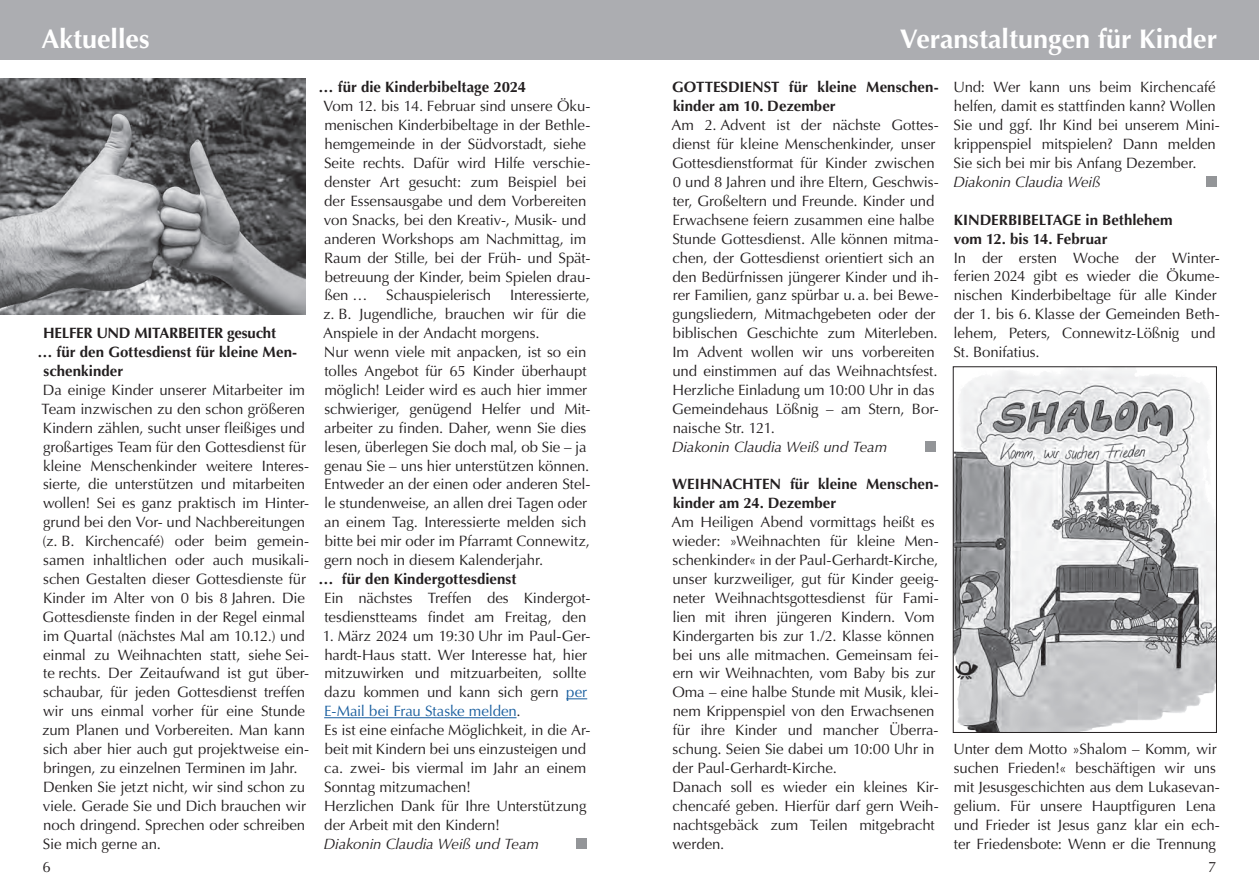
<style>
.page{position:relative;width:1259px;height:893px;background:#fff}
.page>*{position:absolute;margin:0;border:0;box-sizing:border-box;transform-origin:0 0}
.t1{font:700 27px "Optima";color:#fff}
.t2{font:15px/18.9px "Optima";letter-spacing:-.01em;color:#231f20}
.t3{font:700 15px/18.9px "Optima";color:#231f20}
.t4{font:italic 15px "Optima";letter-spacing:-.01em;color:#231f20}
.s1{color:#175d9e}
</style>
<div class="page">
<div style="left:0;top:0;width:1259px;height:60px;background:#acadb1"></div>
<div style="left:925px;top:441px;width:10px;height:11px;background:#939598"></div>
<div style="left:1206px;top:177px;width:10px;height:10px;background:#939598"></div>
<svg style="left:566px;top:698px;width:21px;height:1px"></svg>
<hr style="left:324px;top:717px;width:192px;height:1px;background:#175d9e">
<div style="left:576px;top:838px;width:11px;height:10px;background:#939598"></div>
<img style="left:0;top:79px;width:306px;height:236px">
<img style="left:955px;top:368px;width:259px;height:363px">
<div style="left:953px;top:366px;width:263px;height:367px;border:1px solid #231f20"></div>
<h1 class="t1" style="left:42px;top:23px;width:110px">Aktuelles</h1>
<p class="t3" style="left:43px;top:324px;width:234px">HELFER UND MITARBEITER gesucht</p>
<p class="t3" style="left:37px;top:343px;width:261px">… für den Gottesdienst für kleine Men-</p>
<p class="t3" style="left:43px;top:362px;width:81px">schenkinder</p>
<p class="t2" style="left:41px;top:381px;width:269px">Da einige Kinder unserer Mitarbeiter im Team inzwischen zu den schon größeren Kindern zählen, sucht unser fleißiges und großartiges Team für den Gottesdienst für kleine Menschenkinder weitere Interes&shy;sierte, die unterstützen und mitarbeiten wollen! Sei es ganz praktisch im Hinter&shy;grund bei den Vor- und Nachbereitungen (z. B. Kirchencafé) oder beim gemein&shy;samen inhaltlichen oder auch musikali&shy;schen Gestalten dieser Gottesdienste für Kinder im Alter von 0 bis 8 Jahren. Die Gottesdienste finden in der Regel einmal im Quartal (nächstes Mal am 10.12.) und einmal zu Weihnachten statt, siehe Sei&shy;te rechts. Der Zeitaufwand ist gut über&shy;schaubar, für jeden Gottesdienst treffen wir uns einmal vorher für eine Stunde zum Planen und Vorbereiten. Man kann sich aber hier auch gut projektweise ein&shy;bringen, zu einzelnen Terminen im Jahr.<br>Denken Sie jetzt nicht, wir sind schon zu viele. Gerade Sie und Dich brauchen wir noch dringend. Sprechen oder schreiben Sie mich gerne an.</p>
<p class="t3" style="left:318px;top:78px;width:209px">… für die Kinderbibeltage 2024</p>
<p class="t2" style="left:323px;top:97px;width:268px">Vom 12. bis 14. Februar sind unsere Öku&shy;menischen Kinderbibeltage in der Bethle&shy;hemgemeinde in der Südvorstadt, siehe Seite rechts. Dafür wird Hilfe verschie&shy;denster Art gesucht: zum Beispiel bei der Essensausgabe und dem Vorbereiten von Snacks, bei den Kreativ-, Musik- und anderen Workshops am Nachmittag, im Raum der Stille, bei der Früh- und Spät&shy;betreuung der Kinder, beim Spielen drau&shy;ßen …</p>
<p class="t2" style="left:386px;top:286px;width:107px">Schauspielerisch</p>
<p class="t2" style="left:323px;top:286px;width:269px;text-indent:187px">Interessierte, z. B. Jugendliche, brauchen wir für die Anspiele in der Andacht morgens.<br>Nur wenn viele mit anpacken, ist so ein tolles Angebot für 65 Kinder überhaupt möglich! Leider wird es auch hier immer schwieriger, genügend Helfer und Mit&shy;arbeiter zu finden. Daher, wenn Sie dies lesen, überlegen Sie doch mal, ob Sie – ja genau Sie – uns hier unterstützen können.<br>Entweder an der einen oder anderen Stel&shy;le stundenweise, an allen drei Tagen oder an einem Tag. Interessierte melden sich bitte bei mir oder im Pfarramt Connewitz, gern noch in diesem Kalenderjahr.</p>
<p class="t3" style="left:318px;top:570px;width:199px">… für den Kindergottesdienst</p>
<p class="t2" style="left:324px;top:588px;width:268px">Ein nächstes Treffen des Kindergot&shy;tesdienstteams findet am Freitag, den</p>
<p class="t2" style="left:323px;top:626px;width:269px">1. März 2024 um 19:30 Uhr im Paul-Ger&shy;hardt-Haus statt. Wer Interesse hat, hier mitzuwirken und mitzuarbeiten, sollte dazu kommen und kann sich gern <span class="s1">per E-Mail bei Frau Staske melden</span>.<br>Es ist eine einfache Möglichkeit, in die Ar&shy;beit mit Kindern bei uns einzusteigen und ca. zwei- bis viermal im Jahr an einem Sonntag mitzumachen!<br>Herzlichen Dank für Ihre Unterstützung der Arbeit mit den Kindern!</p>
<p class="t4" style="left:324px;top:835px;width:217px">Diakonin Claudia Weiß und Team</p>
<h1 class="t1" style="left:900px;top:23px;width:319px">Veranstaltungen für Kinder</h1>
<p class="t3" style="left:672px;top:78px;width:268px">GOTTESDIENST für kleine Menschen&shy;kinder am 10. Dezember</p>
<p class="t2" style="left:671px;top:116px;width:269px">Am 2. Advent ist der nächste Gottes&shy;dienst für kleine Menschenkinder, unser Gottesdienstformat für Kinder zwischen 0 und 8 Jahren und ihre Eltern, Geschwis&shy;ter, Großeltern und Freunde. Kinder und Erwachsene feiern zusammen eine halbe Stunde Gottesdienst. Alle können mitma&shy;chen, der Gottesdienst orientiert sich an den Bedürfnissen jüngerer Kinder und ih&shy;rer Familien, ganz spürbar u.a. bei Bewe&shy;gungsliedern, Mitmachgebeten oder der biblischen Geschichte zum Miterleben.<br>Im Advent wollen wir uns vorbereiten und einstimmen auf das Weihnachtsfest.<br>Herzliche Einladung um 10:00 Uhr in das Gemeindehaus Lößnig – am Stern, Bor&shy;naische Str. 121.</p>
<p class="t4" style="left:672px;top:438px;width:217px">Diakonin Claudia Weiß und Team</p>
<p class="t3" style="left:672px;top:475px;width:268px">WEIHNACHTEN für kleine Menschen&shy;kinder am 24. Dezember</p>
<p class="t2" style="left:671px;top:513px;width:269px">Am Heiligen Abend vormittags heißt es wieder: »Weihnachten für kleine Men&shy;schenkinder« in der Paul-Gerhardt-Kirche, unser kurzweiliger, gut für Kinder geeig&shy;neter Weihnachtsgottesdienst für Fami&shy;lien mit ihren jüngeren Kindern. Vom Kindergarten bis zur 1./2. Klasse können bei uns alle mitmachen. Gemeinsam fei&shy;ern wir Weihnachten, vom Baby bis zur Oma – eine halbe Stunde mit Musik, klei&shy;nem Krippenspiel von den Erwachsenen für ihre Kinder und mancher Überra&shy;schung. Seien Sie dabei um 10:00 Uhr in der Paul-Gerhardt-Kirche.<br>Danach soll es wieder ein kleines Kir&shy;chencafé geben. Hierfür darf gern Weih&shy;nachtsgebäck zum Teilen mitgebracht werden.</p>
<p class="t2" style="left:953px;top:78px;width:268px">Und: Wer kann uns beim Kirchencafé helfen, damit es stattfinden kann? Wollen Sie und ggf. Ihr Kind bei unserem Mini&shy;krippenspiel mitspielen? Dann melden Sie sich bei mir bis Anfang Dezember.</p>
<p class="t4" style="left:953px;top:173px;width:149px">Diakonin Claudia Weiß</p>
<p class="t3" style="left:953px;top:210px;width:220px">KINDERBIBELTAGE in Bethlehem vom 12. bis 14. Februar</p>
<p class="t2" style="left:953px;top:248px;width:268px">In der ersten Woche der Winter&shy;ferien 2024 gibt es wieder die Ökume&shy;nischen Kinderbibeltage für alle Kinder der 1. bis 6. Klasse der Gemeinden Beth&shy;lehem, Peters, Connewitz-Lößnig und St. Bonifatius.</p>
<p class="t2" style="left:953px;top:740px;width:268px">Unter dem Motto »Shalom – Komm, wir suchen Frieden!« beschäftigen wir uns mit Jesusgeschichten aus dem Lukasevan&shy;gelium. Für unsere Hauptfiguren Lena und Frieder ist Jesus ganz klar ein ech&shy;ter Friedensbote: Wenn er die Trennung</p>
<p class="t2" style="left:43px;top:857px;width:10px">6</p>
<p class="t2" style="left:1208px;top:857px;width:10px">7</p>
</div>
